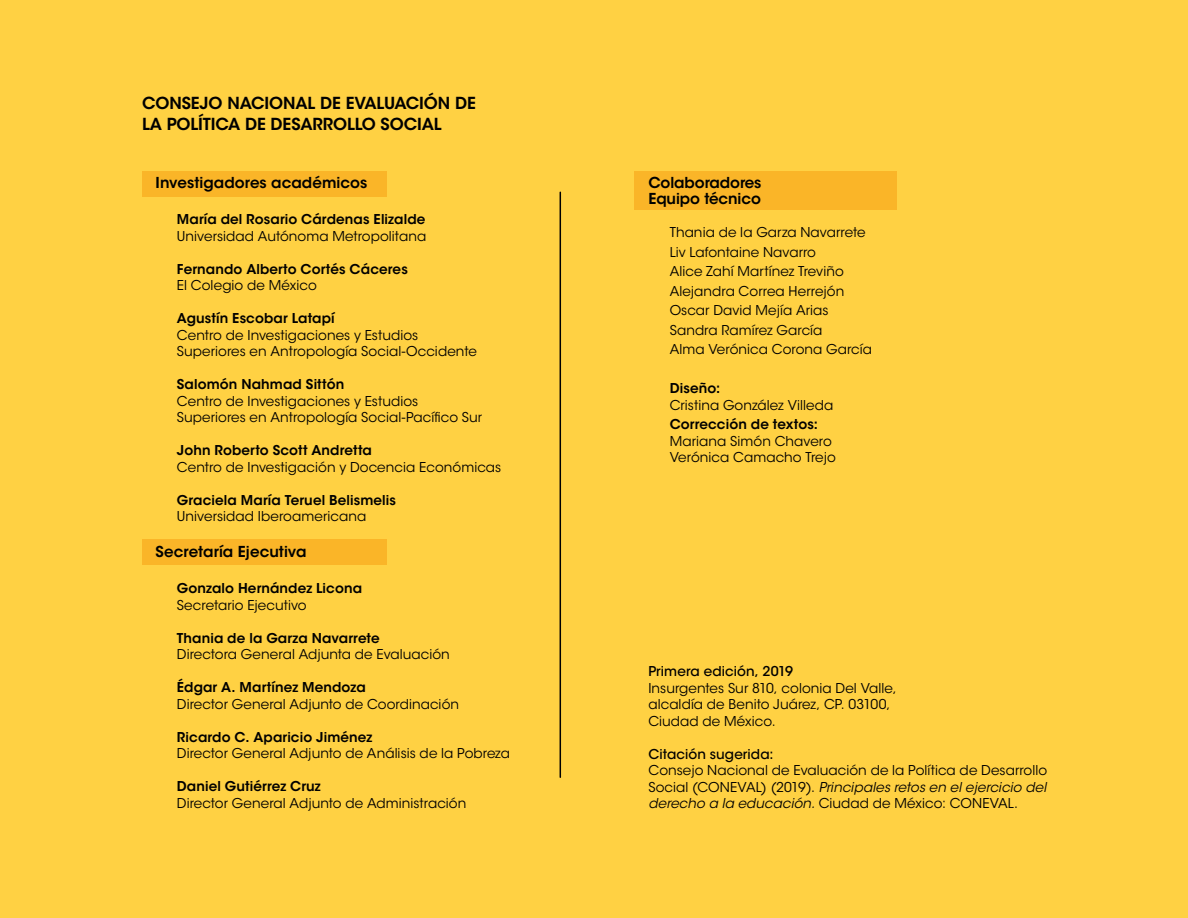
<style>
.page{position:relative;width:1188px;height:918px;background:#ffd143}
.page>*{position:absolute;margin:0;border:0;box-sizing:border-box;transform-origin:0 0}
.t1{font:600 16.5px/21px "ITC Avant Garde Std";letter-spacing:-.005em;color:#000}
.t2{font:600 15px/16.5px "ITC Avant Garde Std";color:#000}
.t3{font:13.5px/16.5px "ITC Avant Garde Std";letter-spacing:.005em;color:#000}
.t4{font:600 13.5px "ITC Avant Garde Std";letter-spacing:.01em;color:#000}
.t5{font:500 13.5px "ITC Avant Garde Std";letter-spacing:.005em;color:#000}
.s1{font-style:italic}
</style>
<div class="page">
<div style="left:142px;top:171px;width:245px;height:26px;background:#fab528"></div>
<div style="left:634px;top:171px;width:263px;height:39px;background:#fab528"></div>
<div style="left:142px;top:539px;width:245px;height:26px;background:#fab528"></div>
<hr style="left:560px;top:192px;width:1px;height:585px;background:#000">
<p class="t1" style="left:142px;top:92px;width:335px">CONSEJO NACIONAL DE EVALUACIÓN DE<br>LA POLÍTICA DE DESARROLLO SOCIAL</p>
<p class="t2" style="left:156px;top:175px;width:213px">Investigadores académicos</p>
<p class="t4" style="left:177px;top:211px;width:250px">María del Rosario Cárdenas Elizalde</p>
<p class="t3" style="left:177px;top:228px;width:251px">Universidad Autónoma Metropolitana</p>
<p class="t4" style="left:177px;top:260px;width:232px">Fernando Alberto Cortés Cáceres</p>
<p class="t3" style="left:177px;top:277px;width:141px">El Colegio de México</p>
<p class="t4" style="left:177px;top:310px;width:159px">Agustín Escobar Latapí</p>
<p class="t3" style="left:177px;top:327px;width:302px">Centro de Investigaciones y Estudios<br>Superiores en Antropología Social-Occidente</p>
<p class="t4" style="left:177px;top:376px;width:169px">Salomón Nahmad Sittón</p>
<p class="t3" style="left:177px;top:393px;width:307px">Centro de Investigaciones y Estudios<br>Superiores en Antropología Social-Pacífico Sur</p>
<p class="t4" style="left:177px;top:442px;width:197px">John Roberto Scott Andretta</p>
<p class="t3" style="left:177px;top:459px;width:326px">Centro de Investigación y Docencia Económicas</p>
<p class="t4" style="left:177px;top:491px;width:221px">Graciela María Teruel Belismelis</p>
<p class="t3" style="left:177px;top:508px;width:191px">Universidad Iberoamericana</p>
<p class="t2" style="left:156px;top:544px;width:152px">Secretaría Ejecutiva</p>
<p class="t4" style="left:177px;top:580px;width:187px">Gonzalo Hernández Licona</p>
<p class="t3" style="left:177px;top:597px;width:131px">Secretario Ejecutivo</p>
<p class="t4" style="left:177px;top:629px;width:204px">Thania de la Garza Navarrete</p>
<p class="t3" style="left:177px;top:646px;width:275px">Directora General Adjunta de Evaluación</p>
<p class="t4" style="left:177px;top:679px;width:190px">Édgar A. Martínez Mendoza</p>
<p class="t3" style="left:177px;top:696px;width:284px">Director General Adjunto de Coordinación</p>
<p class="t4" style="left:177px;top:728px;width:197px">Ricardo C. Aparicio Jiménez</p>
<p class="t3" style="left:177px;top:745px;width:335px">Director General Adjunto de Análisis de la Pobreza</p>
<p class="t4" style="left:177px;top:778px;width:145px">Daniel Gutiérrez Cruz</p>
<p class="t3" style="left:177px;top:795px;width:291px">Director General Adjunto de Administración</p>
<p class="t2" style="left:648px;top:174px;width:115px">Colaboradores<br>Equipo técnico</p>
<p class="t3" style="left:670px;top:223px;width:204px;line-height:19.5px">Thania de la Garza Navarrete<br>Liv Lafontaine Navarro<br>Alice Zahí Martínez Treviño<br>Alejandra Correa Herrejón<br>Oscar David Mejía Arias<br>Sandra Ramírez García<br>Alma Verónica Corona García</p>
<p class="t4" style="left:670px;top:380px;width:52px">Diseño:</p>
<p class="t3" style="left:670px;top:397px;width:165px">Cristina González Villeda</p>
<p class="t4" style="left:670px;top:416px;width:150px">Corrección de textos:</p>
<p class="t3" style="left:670px;top:433px;width:168px">Mariana Simón Chavero<br>Verónica Camacho Trejo</p>
<p class="t5" style="left:648px;top:663px;width:146px">Primera edición, 2019</p>
<p class="t3" style="left:648px;top:680px;width:250px">Insurgentes Sur 810, colonia Del Valle, alcaldía de Benito Juárez, CP. 03100,<br>Ciudad de México.</p>
<p class="t5" style="left:648px;top:745px;width:127px">Citación sugerida:</p>
<p class="t3" style="left:648px;top:762px;width:400px;text-align:justify">Consejo Nacional de Evaluación de la Política de Desarrollo Social (CONEVAL) (2019). <span class="s1">Principales retos en el ejercicio del derecho a la educación.</span> Ciudad de México: CONEVAL.</p>
</div>
